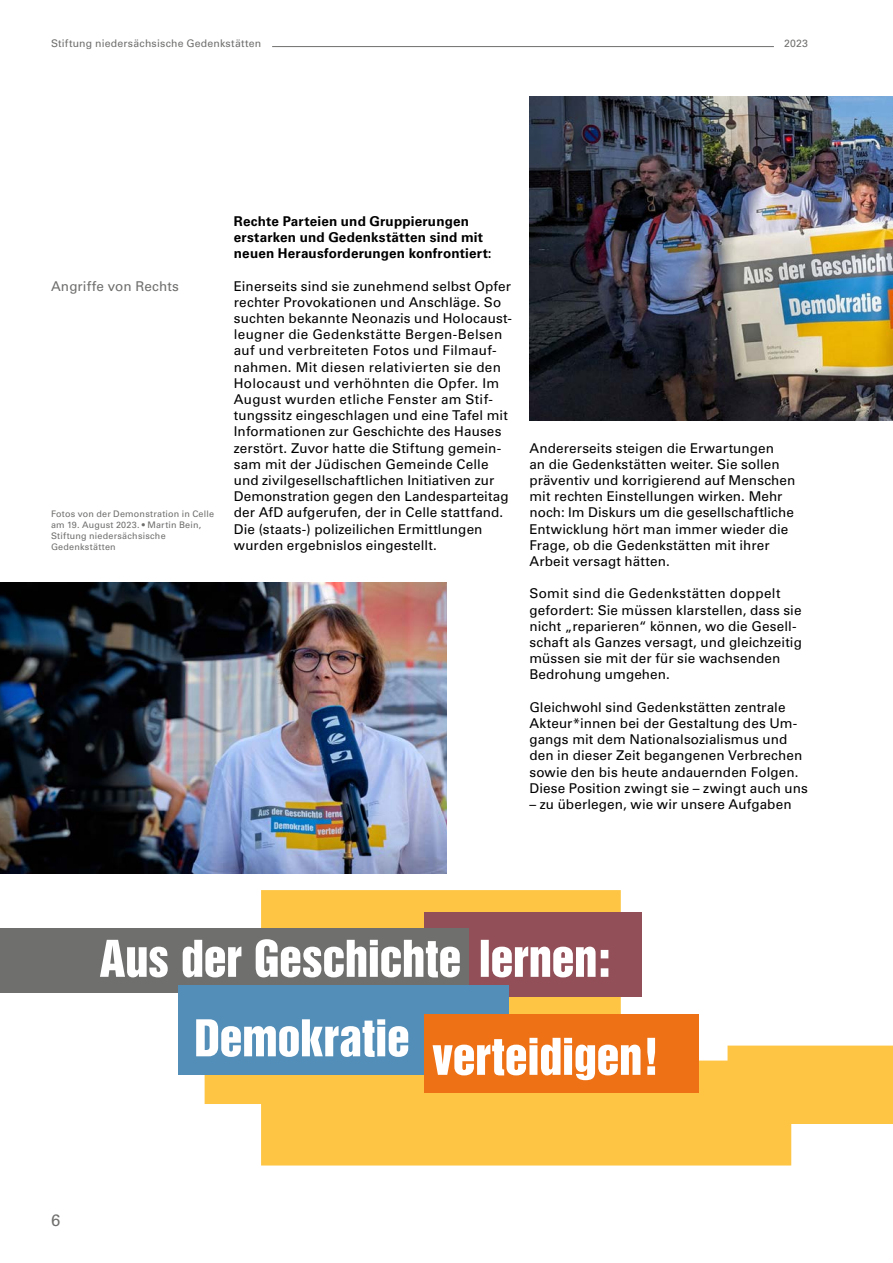
<style>
.page{position:relative;width:893px;height:1263px;background:#fff}
.page>*{position:absolute;margin:0;border:0;box-sizing:border-box;transform-origin:0 0}
.t1{font:16.5px "Univers LT Pro 55 Roman";color:#6f6f6e}
.t2{font:13.5px/16.2px "Univers LT Pro 55 Roman";letter-spacing:.01em;color:#000}
.t3{font:700 13.5px/16.2px "Univers LT Pro 65";letter-spacing:.01em;color:#000}
.t4{font:13.5px "Univers LT Pro 55 Roman";letter-spacing:.01em;color:#6f6f6e}
.t5{font:10.5px "Univers LT Pro 55 Roman";letter-spacing:.02em;color:#6f6f6e}
.t6{font:9px/10.8px "Univers LT Pro 55 Roman";letter-spacing:.025em;color:#6f6f6e}
</style>
<div class="page">
<img style="left:0;top:582px;width:446px;height:292px">
<img style="left:529px;top:96px;width:364px;height:324px">
<hr style="left:272px;top:46px;width:502px;height:1px;background:#6f6f6e">
<svg style="left:205px;top:890px;width:688px;height:275px;fill:#fdc543"></svg>
<div style="left:424px;top:912px;width:218px;height:85px;background:#924f58"></div>
<div style="left:0;top:928px;width:469px;height:64px;background:#6f6f6e"></div>
<div style="left:178px;top:985px;width:331px;height:90px;background:#528eb8"></div>
<div style="left:424px;top:1015px;width:274px;height:78px;background:#ee7116"></div>
<svg style="left:481px;top:940px;width:127px;height:37px"></svg>
<svg style="left:433px;top:1038px;width:222px;height:42px"></svg>
<svg style="left:100px;top:939px;width:360px;height:38px"></svg>
<svg style="left:196px;top:1019px;width:212px;height:38px"></svg>
<p class="t5" style="left:51px;top:37px;width:212px">Stiftung niedersächsische Gedenkstätten</p>
<p class="t5" style="left:784px;top:37px;width:25px">2023</p>
<p class="t4" style="left:51px;top:278px;width:129px">Angriffe von Rechts</p>
<p class="t6" style="left:51px;top:509px;width:165px">Fotos von der Demonstration in Celle am 19. August 2023. • Martin Bein,<br>Stiftung niedersächsische<br>Gedenkstätten</p>
<p class="t3" style="left:234px;top:213px;width:259px">Rechte Parteien und Gruppierungen erstarken und Gedenkstätten sind mit neuen Herausforderungen konfrontiert:</p>
<p class="t2" style="left:234px;top:278px;width:280px">Einerseits sind sie zunehmend selbst Opfer rechter Provokationen und Anschläge. So suchten bekannte Neonazis und Holocaust&shy;leugner die Gedenkstätte Bergen-Belsen auf und verbreiteten Fotos und Filmauf&shy;nahmen. Mit diesen relativierten sie den Holocaust und verhöhnten die Opfer. Im August wurden etliche Fenster am Stif&shy;tungssitz eingeschlagen und eine Tafel mit Informationen zur Geschichte des Hauses zerstört. Zuvor hatte die Stiftung gemein&shy;sam mit der Jüdischen Gemeinde Celle und zivilgesellschaftlichen Initiativen zur Demonstration gegen den Landesparteitag der AfD aufgerufen, der in Celle stattfand.<br>Die (staats-) polizeilichen Ermittlungen wurden ergebnislos eingestellt.</p>
<p class="t2" style="left:529px;top:440px;width:268px">Andererseits steigen die Erwartungen<br>an die Gedenkstätten weiter. Sie sollen präventiv und korrigierend auf Menschen mit rechten Einstellungen wirken. Mehr noch: Im Diskurs um die gesellschaftliche Entwicklung hört man immer wieder die Frage, ob die Gedenkstätten mit ihrer Arbeit versagt hätten.</p>
<p class="t2" style="left:529px;top:586px;width:274px">Somit sind die Gedenkstätten doppelt gefordert: Sie müssen klarstellen, dass sie nicht „reparieren“ können, wo die Gesell&shy;schaft als Ganzes versagt, und gleichzeitig müssen sie mit der für sie wachsenden Bedrohung umgehen.</p>
<p class="t2" style="left:529px;top:699px;width:280px">Gleichwohl sind Gedenkstätten zentrale Akteur*innen bei der Gestaltung des Um&shy;gangs mit dem Nationalsozialismus und den in dieser Zeit begangenen Verbrechen sowie den bis heute andauernden Folgen.<br>Diese Position zwingt sie – zwingt auch uns</p>
<p class="t2" style="left:529px;top:796px;width:264px">– zu überlegen, wie wir unsere Aufgaben</p>
<p class="t1" style="left:51px;top:1210px;width:11px">6</p>
</div>
